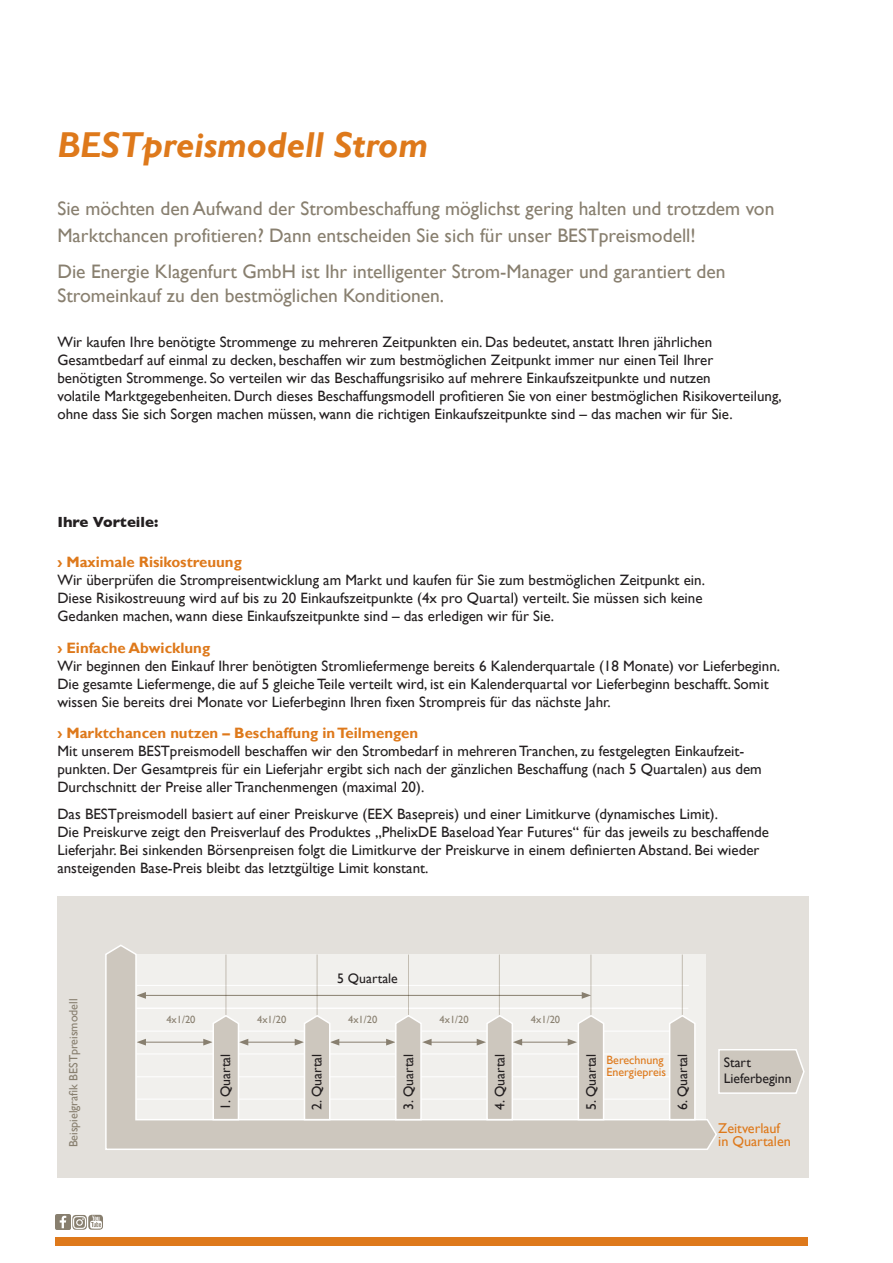
<style>
.page{position:relative;width:893px;height:1263px;background:#fff}
.page>*{position:absolute;margin:0;border:0;box-sizing:border-box;transform-origin:0 0}
.t1{font:italic 700 36px "Gill Sans";color:#de791b}
.Info_Fließ_Head{font:19.5px/27px "Gill Sans";color:#887f6f}
.Info_Fließtext{font:15px/18px "Gill Sans";color:#231f20}
.Info_Fließtext-2{font:700 15px "Gill Sans";color:#de791b}
.Info_Fließ_Head-2{font:700 15px "Gill Sans";color:#231f20}
.Info_Fließtext-3{font:14.25px/13.2px "Gill Sans";color:#de791b}
.Info_Fließtext-4{font:13.8px/16px "Gill Sans";color:#231f20}
.Info_Fließtext-5{font:12px "Gill Sans";color:#887f6f}
.Info_Fließtext-6{font:12px/12px "Gill Sans";color:#de791b}
.Info_Fließtext-7{font:10.5px "Gill Sans";color:#887f6f}
</style>
<div class="page">
<div style="left:57px;top:897px;width:752px;height:281px;background:#e3e0db"></div>
<svg style="left:105px;top:944px;width:612px;height:206px;background:#e7e5e1"></svg>
<hr style="left:226px;top:954px;width:1px;height:80px;background:#cdc7be">
<svg style="left:203px;top:1014px;width:45px;height:107px;background:#dfdbd6"></svg>
<hr style="left:408px;top:954px;width:1px;height:80px;background:#cdc7be">
<svg style="left:386px;top:1014px;width:46px;height:107px;background:#dfdcd6"></svg>
<hr style="left:499px;top:954px;width:1px;height:80px;background:#cdc7be">
<svg style="left:477px;top:1014px;width:45px;height:107px;background:#dfdbd6"></svg>
<hr style="left:591px;top:954px;width:1px;height:80px;background:#cdc7be">
<svg style="left:568px;top:1014px;width:37px;height:107px;background:#dcd8d1"></svg>
<hr style="left:682px;top:954px;width:1px;height:80px;background:#cdc7be">
<svg style="left:668px;top:1014px;width:28px;height:107px;background:#d6d1ca"></svg>
<svg style="left:718px;top:1049px;width:87px;height:45px;background:#d2cdc5"></svg>
<hr style="left:317px;top:954px;width:1px;height:80px;background:#cdc7be">
<svg style="left:295px;top:1014px;width:44px;height:107px;background:#dedbd5"></svg>
<div style="left:55px;top:1237px;width:753px;height:9px;background:#de791b"></div>
<img style="left:72px;top:1215px;width:31px;height:15px">
<svg style="left:72px;top:1215px;width:15px;height:15px"></svg>
<img style="left:55px;top:1215px;width:15px;height:15px">
<p class="t1" style="left:57px;top:124px;width:372px">BESTpreismodell Strom</p>
<p class="Info_Fließ_Head" style="left:57px;top:195px;width:718px">Sie möchten den Aufwand der Strombeschaffung möglichst gering halten und trotzdem von<br>Marktchancen profitieren? Dann entscheiden Sie sich für unser BESTpreismodell!</p>
<p class="Info_Fließ_Head" style="left:57px;top:259px;width:670px;line-height:24px">Die Energie Klagenfurt GmbH ist Ihr intelligenter Strom-Manager und garantiert den<br>Stromeinkauf zu den bestmöglichen Konditionen.</p>
<p class="Info_Fließtext" style="left:57px;top:333px;width:726px">Wir kaufen Ihre benötigte Strommenge zu mehreren Zeitpunkten ein. Das bedeutet, anstatt Ihren jährlichen Gesamtbedarf auf einmal zu decken, beschaffen wir zum bestmöglichen Zeitpunkt immer nur einen Teil Ihrer benötigten Strommenge. So verteilen wir das Beschaffungsrisiko auf mehrere Einkaufszeitpunkte und nutzen<br>volatile Marktgegebenheiten. Durch dieses Beschaffungsmodell profitieren Sie von einer bestmöglichen Risikoverteilung, ohne dass Sie sich Sorgen machen müssen, wann die richtigen Einkaufszeitpunkte sind – das machen wir für Sie.</p>
<p class="Info_Fließ_Head-2" style="left:57px;top:513px;width:102px">Ihre Vorteile:</p>
<p class="Info_Fließtext-2" style="left:57px;top:553px;width:186px">› Maximale Risikostreuung</p>
<p class="Info_Fließtext" style="left:57px;top:571px;width:649px">Wir überprüfen die Strompreisentwicklung am Markt und kaufen für Sie zum bestmöglichen Zeitpunkt ein.<br>Diese Risikostreuung wird auf bis zu 20 Einkaufszeitpunkte (4x pro Quartal) verteilt. Sie müssen sich keine<br>Gedanken machen, wann diese Einkaufszeitpunkte sind – das erledigen wir für Sie.</p>
<p class="Info_Fließtext-2" style="left:57px;top:639px;width:154px">› Einfache Abwicklung</p>
<p class="Info_Fließtext" style="left:57px;top:657px;width:724px">Wir beginnen den Einkauf Ihrer benötigten Stromliefermenge bereits 6 Kalenderquartale (18 Monate) vor Lieferbeginn.<br>Die gesamte Liefermenge, die auf 5 gleiche Teile verteilt wird, ist ein Kalenderquartal vor Lieferbeginn beschafft. Somit wissen Sie bereits drei Monate vor Lieferbeginn Ihren fixen Strompreis für das nächste Jahr.</p>
<p class="Info_Fließtext-2" style="left:57px;top:724px;width:362px">› Marktchancen nutzen – Beschaffung in Teilmengen</p>
<p class="Info_Fließtext" style="left:57px;top:742px;width:706px">Mit unserem BESTpreismodell beschaffen wir den Strombedarf in mehreren Tranchen, zu festgelegten Einkaufzeit&shy;punkten. Der Gesamtpreis für ein Lieferjahr ergibt sich nach der gänzlichen Beschaffung (nach 5 Quartalen) aus dem<br>Durchschnitt der Preise aller Tranchenmengen (maximal 20).</p>
<p class="Info_Fließtext" style="left:57px;top:805px;width:713px">Das BESTpreismodell basiert auf einer Preiskurve (EEX Basepreis) und einer Limitkurve (dynamisches Limit).<br>Die Preiskurve zeigt den Preisverlauf des Produktes „PhelixDE Baseload Year Futures“ für das jeweils zu beschaffende Lieferjahr. Bei sinkenden Börsenpreisen folgt die Limitkurve der Preiskurve in einem definierten Abstand. Bei wieder ansteigenden Base-Preis bleibt das letztgültige Limit konstant.</p>
<p class="Info_Fließtext-5" style="left:66px;top:1147px;width:150px;rotate:-90deg">Beispielgrafik BESTpreismodell</p>
<p class="Info_Fließtext-4" style="left:337px;top:970px;width:62px">5 Quartale</p>
<p class="Info_Fließtext-7" style="left:166px;top:1014px;width:31px">4x1/20</p>
<p class="Info_Fließtext-7" style="left:257px;top:1014px;width:31px">4x1/20</p>
<p class="Info_Fließtext-7" style="left:348px;top:1014px;width:31px">4x1/20</p>
<p class="Info_Fließtext-7" style="left:440px;top:1014px;width:31px">4x1/20</p>
<p class="Info_Fließtext-7" style="left:531px;top:1014px;width:31px">4x1/20</p>
<p class="Info_Fließtext-4" style="left:217px;top:1110px;width:57px;rotate:-90deg">1. Quartal</p>
<p class="Info_Fließtext-4" style="left:400px;top:1110px;width:57px;rotate:-90deg">3. Quartal</p>
<p class="Info_Fließtext-4" style="left:492px;top:1110px;width:57px;rotate:-90deg">4. Quartal</p>
<p class="Info_Fließtext-4" style="left:583px;top:1110px;width:57px;rotate:-90deg">5. Quartal</p>
<p class="Info_Fließtext-4" style="left:674px;top:1110px;width:57px;rotate:-90deg">6. Quartal</p>
<p class="Info_Fließtext-4" style="left:724px;top:1054px;width:69px">Start<br>Lieferbeginn</p>
<p class="Info_Fließtext-4" style="left:309px;top:1110px;width:57px;rotate:-90deg">2. Quartal</p>
<p class="Info_Fließtext-6" style="left:606px;top:1054px;width:61px">Berechnung<br>Energiepreis</p>
<p class="Info_Fließtext-3" style="left:718px;top:1121px;width:74px">Zeitverlauf in Quartalen</p>
</div>
